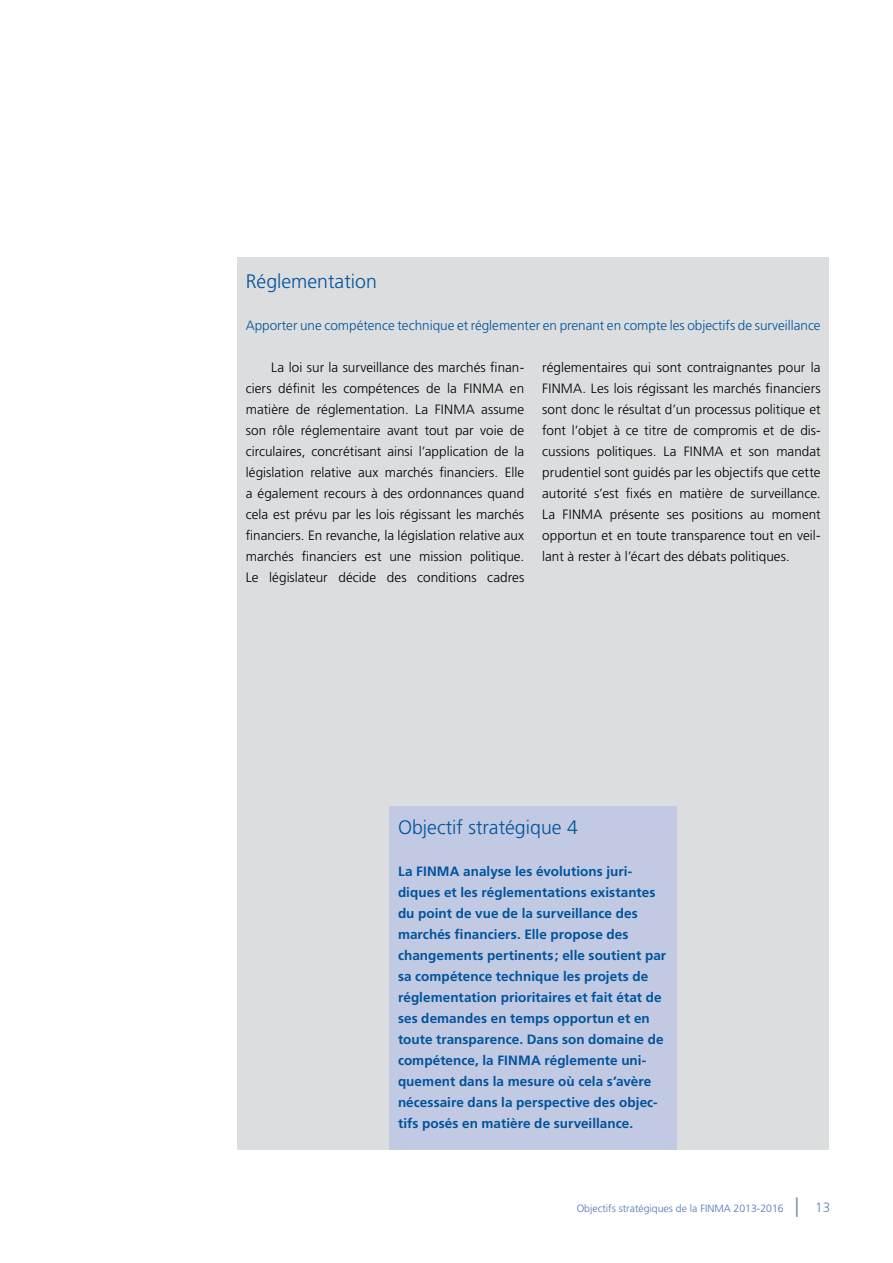
<style>
.page{position:relative;width:893px;height:1263px;background:#fff}
.page>*{position:absolute;margin:0;border:0;box-sizing:border-box;transform-origin:0 0}
.t1{font:300 19.5px "Frutiger LT Std";color:#00539b}
.t2{font:300 13.5px/21px "Frutiger LT Std";letter-spacing:.005em;color:#000;text-align:justify}
.t3{font:700 13.5px/21px "Frutiger LT Std";letter-spacing:.005em;color:#00539b}
.t4{font:300 13.5px "Frutiger LT Std";color:#00539b}
.t5{font:300 10.5px "Frutiger LT Std";color:#5074b1}
.s1{font-size:19.5px;color:#6682ba}
.s2{font-size:13.5px;color:#6682ba}
</style>
<div class="page">
<div style="left:237px;top:257px;width:592px;height:892px;background:#dcddde"></div>
<div style="left:389px;top:806px;width:288px;height:343px;background:#c1c9e3"></div>
<h1 class="t1" style="left:246px;top:270px;width:133px">Réglementation</h1>
<p class="t4" style="left:246px;top:318px;width:576px">Apporter une compétence technique et réglementer en prenant en compte les objectifs de surveillance</p>
<p class="t2" style="left:246px;top:357px;width:280px;text-indent:26px">La loi sur la surveillance des marchés finan&shy;ciers définit les compétences de la FINMA en matière de réglementation. La FINMA assume son rôle réglementaire avant tout par voie de circulaires, concrétisant ainsi l’application de la législation relative aux marchés financiers. Elle a également recours à des ordonnances quand cela est prévu par les lois régissant les marchés financiers. En revanche, la législation relative aux marchés financiers est une mission politique.<br>Le législateur décide des conditions cadres</p>
<p class="t2" style="left:542px;top:357px;width:280px">réglementaires qui sont contraignantes pour la FINMA. Les lois régissant les marchés financiers sont donc le résultat d’un processus politique et font l’objet à ce titre de compromis et de dis&shy;cussions politiques. La FINMA et son mandat prudentiel sont guidés par les objectifs que cette autorité s’est fixés en matière de surveillance.<br>La FINMA présente ses positions au moment opportun et en toute transparence tout en veil&shy;lant à rester à l’écart des débats politiques.</p>
<h1 class="t1" style="left:398px;top:816px;width:181px">Objectif stratégique 4</h1>
<p class="t3" style="left:398px;top:861px;width:270px">La FINMA analyse les évolutions juri&shy;diques et les réglementations existantes du point de vue de la surveillance des marchés financiers. Elle propose des changements pertinents ; elle soutient par sa compétence technique les projets de réglementation prioritaires et fait état de ses demandes en temps opportun et en toute transparence. Dans son domaine de compétence, la FINMA réglemente uni&shy;quement dans la mesure où cela s’avère nécessaire dans la perspective des objec&shy;tifs posés en matière de surveillance.</p>
<p class="t5" style="left:577px;top:1203px;width:255px">Objectifs stratégiques de la FINMA 2013-2016 <span class="s1">|</span> <span class="s2">13</span></p>
</div>
